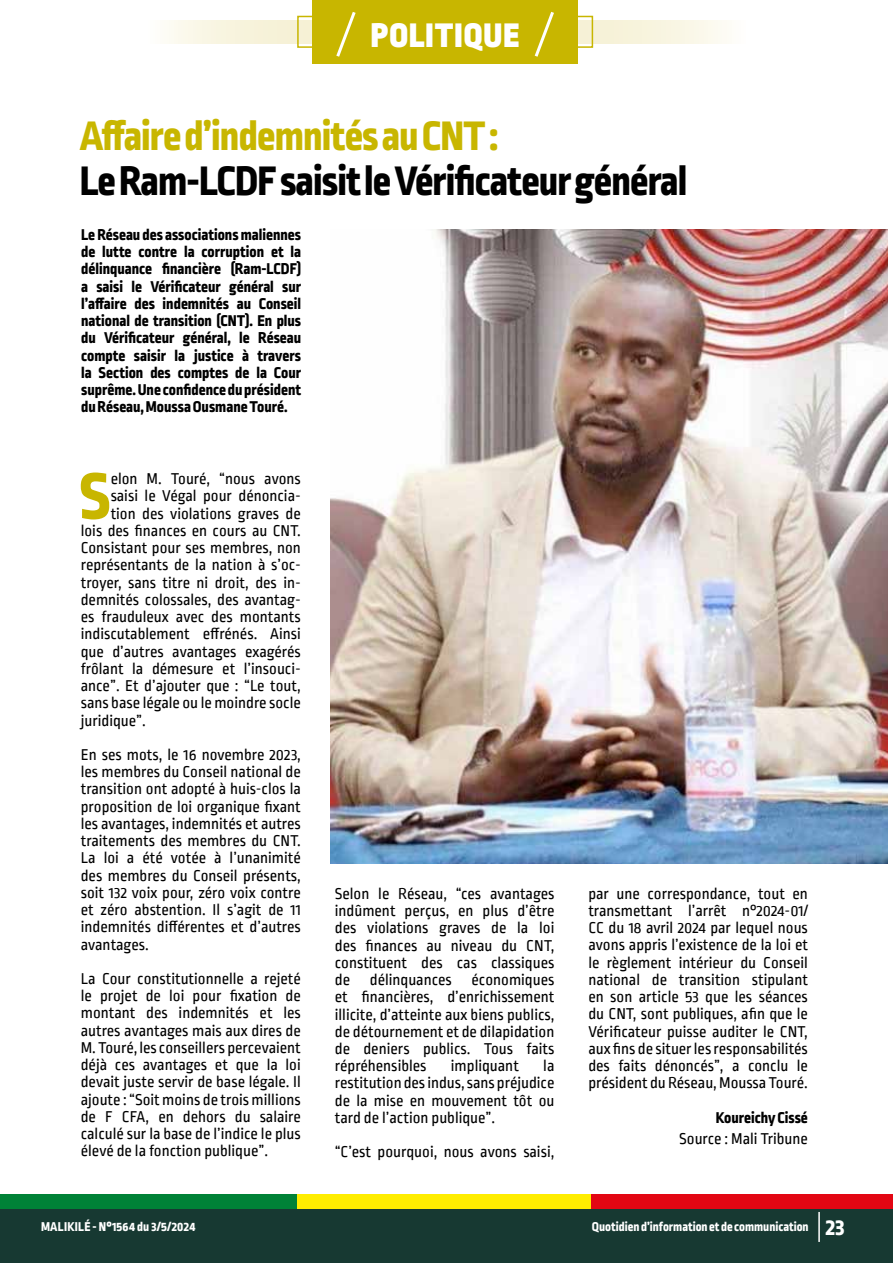
<style>
.page{position:relative;width:893px;height:1263px;background:#fff}
.page>*{position:absolute;margin:0;border:0;box-sizing:border-box;transform-origin:0 0}
.t1{font:800 69.15px "Ropa Sans Pro";color:#c8b600}
.t2{font:800 43.5px "Ropa Sans Pro";letter-spacing:-.02em;color:#000}
.t3{font:800 43.5px "Ropa Sans Pro";letter-spacing:-.02em;color:#c8b600}
.t4{font:900 36px "Ropa Sans Pro";letter-spacing:.03em;color:#fff}
.t5{font:16.5px/17.2px "Ropa Sans PTT";color:#000;text-align:justify}
.t6{font:800 16.5px/17.2px "Ropa Sans Pro";color:#000;text-align:justify}
.t7{font:800 13.5px "Ropa Sans Pro";color:#fff}
.t8{font:800 13.5px "Ropa Sans Pro";letter-spacing:.02em;color:#fff}
.s1{font-size:24px}
</style>
<div class="page">
<div style="left:0;top:1195px;width:297px;height:17px;background:#008237"></div>
<div style="left:297px;top:1195px;width:297px;height:17px;background:#ffed00"></div>
<div style="left:592px;top:1195px;width:301px;height:17px;background:#e30613"></div>
<div style="left:0;top:1209px;width:893px;height:54px;background:#173932"></div>
<hr style="left:818px;top:1212px;width:2px;height:30px;background:#fff">
<svg style="left:167px;top:20px;width:560px;height:23px;background:#f8f4e0"></svg>
<div style="left:297px;top:16px;width:296px;height:32px;border:2px solid #c8b600"></div>
<div style="left:312px;top:0;width:266px;height:64px;background:#c8b600"></div>
<svg style="left:336px;top:12px;width:20px;height:45px"></svg>
<svg style="left:534px;top:11px;width:20px;height:46px"></svg>
<img style="left:331px;top:230px;width:557px;height:633px">
<h3 class="t4" style="left:371px;top:13px;width:150px">POLITIQUE</h3>
<h2 class="t3" style="left:80px;top:110px;width:420px">Affaire d’indemnités au CNT :</h2>
<h2 class="t2" style="left:80px;top:155px;width:609px">Le Ram-LCDF saisit le Vérificateur général</h2>
<p class="t6" style="left:81px;top:227px;width:222px">Le Réseau des associations maliennes de lutte contre la corruption et la délinquance financière (Ram-LCDF) a saisi le Vérificateur général sur l’affaire des indemnités au Conseil national de transition (CNT). En plus du Vérificateur général, le Réseau compte saisir la justice à travers la Section des comptes de la Cour suprême. Une confidence du président du Réseau, Moussa Ousmane Touré.</p>
<h1 class="t1" style="left:79px;top:456px;width:33px">S</h1>
<p class="t5" style="left:111px;top:471px;width:192px">elon M. Touré, “nous avons</p>
<p class="t5" style="left:111px;top:488px;width:192px">saisi le Végal pour dénoncia-</p>
<p class="t5" style="left:111px;top:506px;width:192px">tion des violations graves de</p>
<p class="t5" style="left:81px;top:523px;width:222px">lois des finances en cours au CNT.</p>
<p class="t5" style="left:81px;top:540px;width:222px">Consistant pour ses membres, non</p>
<p class="t5" style="left:81px;top:557px;width:222px">représentants de la nation à s’oc-</p>
<p class="t5" style="left:81px;top:575px;width:222px">troyer, sans titre ni droit, des in-</p>
<p class="t5" style="left:81px;top:592px;width:222px">demnités colossales, des avantag-</p>
<p class="t5" style="left:81px;top:609px;width:222px">es frauduleux avec des montants</p>
<p class="t5" style="left:81px;top:626px;width:222px">indiscutablement effrénés. Ainsi</p>
<p class="t5" style="left:81px;top:644px;width:222px">que d’autres avantages exagérés</p>
<p class="t5" style="left:81px;top:661px;width:222px">frôlant la démesure et l’insouci-</p>
<p class="t5" style="left:81px;top:678px;width:222px">ance”. Et d’ajouter que : “Le tout,</p>
<p class="t5" style="left:81px;top:695px;width:222px">sans base légale ou le moindre socle</p>
<p class="t5" style="left:81px;top:713px;width:67px">juridique”.</p>
<p class="t5" style="left:81px;top:747px;width:222px">En ses mots, le 16 novembre 2023, les membres du Conseil national de transition ont adopté à huis-clos la proposition de loi organique fixant les avantages, indemnités et autres traitements des membres du CNT.<br>La loi a été votée à l’unanimité des membres du Conseil présents, soit 132 voix pour, zéro voix contre et zéro abstention. Il s’agit de 11 indemnités différentes et d’autres avantages.</p>
<p class="t5" style="left:81px;top:971px;width:222px">La Cour constitutionnelle a rejeté le projet de loi pour fixation de montant des indemnités et les autres avantages mais aux dires de M. Touré, les conseillers percevaient déjà ces avantages et que la loi devait juste servir de base légale. Il ajoute : “Soit moins de trois millions de F CFA, en dehors du salaire calculé sur la base de l’indice le plus élevé de la fonction publique”.</p>
<p class="t5" style="left:335px;top:886px;width:221px">Selon le Réseau, “ces avantages indûment perçus, en plus d’être des violations graves de la loi des finances au niveau du CNT, constituent des cas classiques de délinquances économiques et financières, d’enrichissement illicite, d’atteinte aux biens publics, de détournement et de dilapidation de deniers publics. Tous faits répréhensibles</p>
<p class="t5" style="left:451px;top:1058px;width:69px">impliquant</p>
<p class="t5" style="left:335px;top:1058px;width:221px;text-indent:208px">la restitution des indus, sans préjudice de la mise en mouvement tôt ou tard de l’action publique”.</p>
<p class="t5" style="left:335px;top:1144px;width:221px">“C’est pourquoi, nous avons saisi,</p>
<p class="t5" style="left:588px;top:886px;width:221px">par une correspondance, tout en transmettant l’arrêt n°2024-01/ CC du 18 avril 2024 par lequel nous avons appris l’existence de la loi et le règlement intérieur du Conseil national de transition stipulant en son article 53 que les séances du CNT, sont publiques, afin que le Vérificateur puisse auditer le CNT, aux fins de situer les responsabilités des faits dénoncés”, a conclu le président du Réseau, Moussa Touré.</p>
<p class="t6" style="left:716px;top:1109px;width:94px">Koureichy Cissé</p>
<p class="t5" style="left:679px;top:1131px;width:130px">Source : Mali Tribune</p>
<p class="t8" style="left:41px;top:1219px;width:156px">MALIKILÉ - N°1564 du 3/5/2024</p>
<p class="t7" style="left:592px;top:1219px;width:254px">Quotidien d’information et de communication <span class="s1">23</span></p>
</div>
